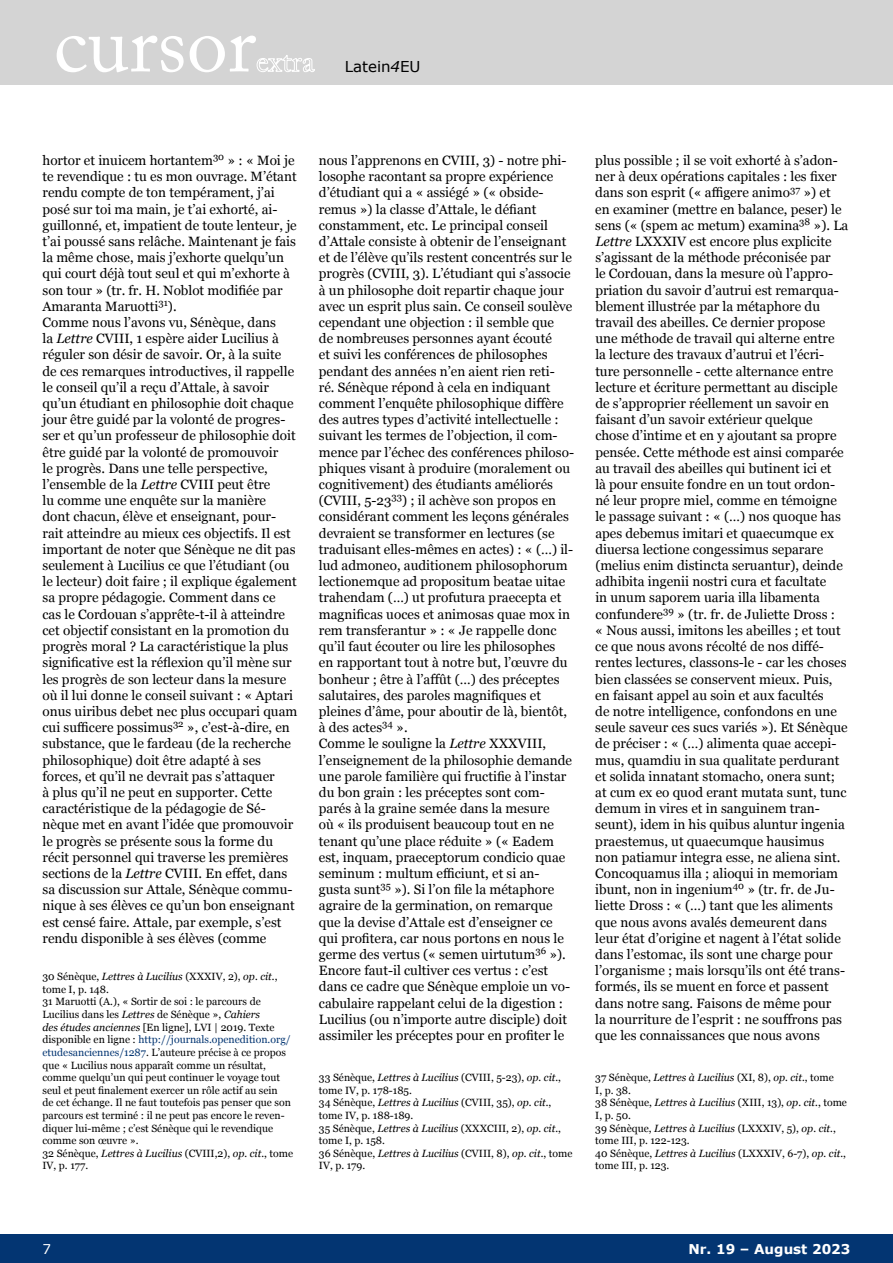
<style>
.page{position:relative;width:893px;height:1263px;background:#fff}
.page>*{position:absolute;margin:0;border:0;box-sizing:border-box;transform-origin:0 0}
.t1{font:82.5px "Adobe Caslon Pro";color:#fff}
.t2{font:15px "Verdana";color:#000}
.t3{font:13.5px/16.2px "Georgia";color:#000}
.t4{font:700 13.5px "Verdana";color:#fff}
.t5{font:13.5px "Verdana";color:#fff}
.t6{font:10.5px/12.6px "Georgia";color:#000}
.s1{font-family:"Adobe Caslon Pro";font-size:30px;color:#fff}
.s2{font-style:italic}
.s3{color:#033572}
</style>
<div class="page">
<div style="left:0;top:1234px;width:893px;height:29px;background:#033572"></div>
<div style="left:0;top:0;width:893px;height:85px;background:#d4d4d4"></div>
<h1 class="t1" style="left:54px;top:-5px;width:204px">cursor</h1>
<p class="t2" style="left:256px;top:57px;width:166px"><span class="s1">extra</span> Latein<span class="s2">4</span>EU</p>
<p class="t3" style="left:43px;top:152px;width:256px">hortor et inuicem hortantem<sup>30</sup> » : « Moi je te revendique : tu es mon ouvrage. M’étant rendu compte de ton tempérament, j’ai posé sur toi ma main, je t’ai exhorté, ai&shy;guillonné, et, impatient de toute lenteur, je t’ai poussé sans relâche. Maintenant je fais la même chose, mais j’exhorte quelqu’un qui court déjà tout seul et qui m’exhorte à son tour » (tr. fr. H. Noblot modifiée par Amaranta Maruotti<sup>31</sup>).<br>Comme nous l’avons vu, Sénèque, dans<br>la <span class="s2">Lettre</span> CVIII, 1 espère aider Lucilius à réguler son désir de savoir. Or, à la suite de ces remarques introductives, il rappelle le conseil qu’il a reçu d’Attale, à savoir qu’un étudiant en philosophie doit chaque jour être guidé par la volonté de progres&shy;ser et qu’un professeur de philosophie doit être guidé par la volonté de promouvoir<br>le progrès. Dans une telle perspective, l’ensemble de la <span class="s2">Lettre</span> CVIII peut être<br>lu comme une enquête sur la manière<br>dont chacun, élève et enseignant, pour&shy;rait atteindre au mieux ces objectifs. Il est important de noter que Sénèque ne dit pas seulement à Lucilius ce que l’étudiant (ou le lecteur) doit faire ; il explique également sa propre pédagogie. Comment dans ce cas le Cordouan s’apprête-t-il à atteindre cet objectif consistant en la promotion du progrès moral ? La caractéristique la plus significative est la réflexion qu’il mène sur les progrès de son lecteur dans la mesure où il lui donne le conseil suivant : « Aptari onus uiribus debet nec plus occupari quam cui sufficere possimus<sup>32</sup> », c’est-à-dire, en substance, que le fardeau (de la recherche philosophique) doit être adapté à ses forces, et qu’il ne devrait pas s’attaquer<br>à plus qu’il ne peut en supporter. Cette caractéristique de la pédagogie de Sé&shy;nèque met en avant l’idée que promouvoir le progrès se présente sous la forme du récit personnel qui traverse les premières sections de la <span class="s2">Lettre</span> CVIII. En effet, dans sa discussion sur Attale, Sénèque commu&shy;nique à ses élèves ce qu’un bon enseignant est censé faire. Attale, par exemple, s’est rendu disponible à ses élèves (comme</p>
<p class="t6" style="left:43px;top:970px;width:252px">30 Sénèque, <span class="s2">Lettres à Lucilius</span> (XXXIV, 2), <span class="s2">op. cit.</span>, tome I, p. 148.<br>31 Maruotti (A.), « Sortir de soi : le parcours de Lucilius dans les <span class="s2">Lettres</span> de Sénèque », <span class="s2">Cahiers<br>des études anciennes</span> [En ligne], LVI | 2019. Texte disponible en ligne : <span class="s3">http://journals.openedition.org/ etudesanciennes/1287</span>. L’auteure précise à ce propos que « Lucilius nous apparaît comme un résultat, comme quelqu’un qui peut continuer le voyage tout seul et peut finalement exercer un rôle actif au sein<br>de cet échange. Il ne faut toutefois pas penser que son parcours est terminé : il ne peut pas encore le reven&shy;diquer lui-même ; c’est Sénèque qui le revendique comme son œuvre ».<br>32 Sénèque, <span class="s2">Lettres à Lucilius</span> (CVIII,2), <span class="s2">op. cit.</span>, tome IV, p. 177.</p>
<p class="t3" style="left:319px;top:152px;width:257px">nous l’apprenons en CVIII, 3) - notre phi&shy;losophe racontant sa propre expérience d’étudiant qui a « assiégé » (« obside&shy;remus ») la classe d’Attale, le défiant constamment, etc. Le principal conseil d’Attale consiste à obtenir de l’enseignant et de l’élève qu’ils restent concentrés sur le progrès (CVIII, 3). L’étudiant qui s’associe à un philosophe doit repartir chaque jour avec un esprit plus sain. Ce conseil soulève cependant une objection : il semble que<br>de nombreuses personnes ayant écouté<br>et suivi les conférences de philosophes pendant des années n’en aient rien reti-<br>ré. Sénèque répond à cela en indiquant comment l’enquête philosophique diffère des autres types d’activité intellectuelle : suivant les termes de l’objection, il com&shy;mence par l’échec des conférences philoso&shy;phiques visant à produire (moralement ou cognitivement) des étudiants améliorés (CVIII, 5-23<sup>33</sup>) ; il achève son propos en considérant comment les leçons générales devraient se transformer en lectures (se traduisant elles-mêmes en actes) : « (…) il&shy;lud admoneo, auditionem philosophorum lectionemque ad propositum beatae uitae trahendam (…) ut profutura praecepta et magnificas uoces et animosas quae mox in rem transferantur » : « Je rappelle donc qu’il faut écouter ou lire les philosophes<br>en rapportant tout à notre but, l’œuvre du bonheur ; être à l’affût (…) des préceptes salutaires, des paroles magnifiques et pleines d’âme, pour aboutir de là, bientôt, à des actes<sup>34</sup> ».<br>Comme le souligne la <span class="s2">Lettre</span> XXXVIII, l’enseignement de la philosophie demande une parole familière qui fructifie à l’instar du bon grain : les préceptes sont com&shy;parés à la graine semée dans la mesure<br>où « ils produisent beaucoup tout en ne tenant qu’une place réduite » (« Eadem est, inquam, praeceptorum condicio quae seminum : multum efficiunt, et si an&shy;gusta sunt<sup>35</sup> »). Si l’on file la métaphore agraire de la germination, on remarque que la devise d’Attale est d’enseigner ce qui profitera, car nous portons en nous le germe des vertus (« semen uirtutum<sup>36</sup> »).<br>Encore faut-il cultiver ces vertus : c’est dans ce cadre que Sénèque emploie un vo&shy;cabulaire rappelant celui de la digestion :<br>Lucilius (ou n’importe autre disciple) doit assimiler les préceptes pour en profiter le</p>
<p class="t6" style="left:319px;top:1071px;width:255px">33 Sénèque, <span class="s2">Lettres à Lucilius</span> (CVIII, 5-23), <span class="s2">op. cit.</span>, tome IV, p. 178-185.<br>34 Sénèque, <span class="s2">Lettres à Lucilius</span> (CVIII, 35), <span class="s2">op. cit.</span>, tome IV, p. 188-189.<br>35 Sénèque, <span class="s2">Lettres à Lucilius</span> (XXXCIII, 2), <span class="s2">op. cit.</span>, tome I, p. 158.<br>36 Sénèque, <span class="s2">Lettres à Lucilius</span> (CVIII, 8), <span class="s2">op. cit.</span>, tome IV, p. 179.</p>
<p class="t3" style="left:595px;top:152px;width:254px">plus possible ; il se voit exhorté à s’adon&shy;ner à deux opérations capitales : les fixer dans son esprit (« affigere animo<sup>37</sup> ») et en examiner (mettre en balance, peser) le sens (« (spem ac metum) examina<sup>38</sup> »). La <span class="s2">Lettre</span> LXXXIV est encore plus explicite s’agissant de la méthode préconisée par<br>le Cordouan, dans la mesure où l’appro&shy;priation du savoir d’autrui est remarqua&shy;blement illustrée par la métaphore du travail des abeilles. Ce dernier propose une méthode de travail qui alterne entre la lecture des travaux d’autrui et l’écri&shy;ture personnelle - cette alternance entre lecture et écriture permettant au disciple de s’approprier réellement un savoir en faisant d’un savoir extérieur quelque chose d’intime et en y ajoutant sa propre pensée. Cette méthode est ainsi comparée au travail des abeilles qui butinent ici et<br>là pour ensuite fondre en un tout ordon&shy;né leur propre miel, comme en témoigne le passage suivant : « (…) nos quoque has apes debemus imitari et quaecumque ex diuersa lectione congessimus separare (melius enim distincta seruantur), deinde adhibita ingenii nostri cura et facultate<br>in unum saporem uaria illa libamenta confundere<sup>39</sup> » (tr. fr. de Juliette Dross :<br>« Nous aussi, imitons les abeilles ; et tout ce que nous avons récolté de nos diffé&shy;rentes lectures, classons-le - car les choses bien classées se conservent mieux. Puis, en faisant appel au soin et aux facultés<br>de notre intelligence, confondons en une seule saveur ces sucs variés »). Et Sénèque de préciser : « (…) alimenta quae accepi&shy;mus, quamdiu in sua qualitate perdurant et solida innatant stomacho, onera sunt; at cum ex eo quod erant mutata sunt, tunc demum in vires et in sanguinem tran&shy;seunt), idem in his quibus aluntur ingenia praestemus, ut quaecumque hausimus non patiamur integra esse, ne aliena sint.<br>Concoquamus illa ; alioqui in memoriam ibunt, non in ingenium<sup>40</sup> » (tr. fr. de Ju&shy;liette Dross : « (…) tant que les aliments que nous avons avalés demeurent dans leur état d’origine et nagent à l’état solide dans l’estomac, ils sont une charge pour l’organisme ; mais lorsqu’ils ont été trans&shy;formés, ils se muent en force et passent dans notre sang. Faisons de même pour<br>la nourriture de l’esprit : ne souffrons pas que les connaissances que nous avons</p>
<p class="t6" style="left:595px;top:1071px;width:253px">37 Sénèque, <span class="s2">Lettres à Lucilius</span> (XI, 8), <span class="s2">op. cit.</span>, tome<br>I, p. 38.<br>38 Sénèque, <span class="s2">Lettres à Lucilius</span> (XIII, 13), <span class="s2">op. cit.</span>, tome I, p. 50.<br>39 Sénèque, <span class="s2">Lettres à Lucilius</span> (LXXXIV, 5), <span class="s2">op. cit.</span>, tome III, p. 122-123.<br>40 Sénèque, <span class="s2">Lettres à Lucilius</span> (LXXXIV, 6-7), <span class="s2">op. cit.</span>, tome III, p. 123.</p>
<p class="t5" style="left:43px;top:1240px;width:10px">7</p>
<p class="t4" style="left:688px;top:1240px;width:163px">Nr. 19 – August 2023</p>
</div>
